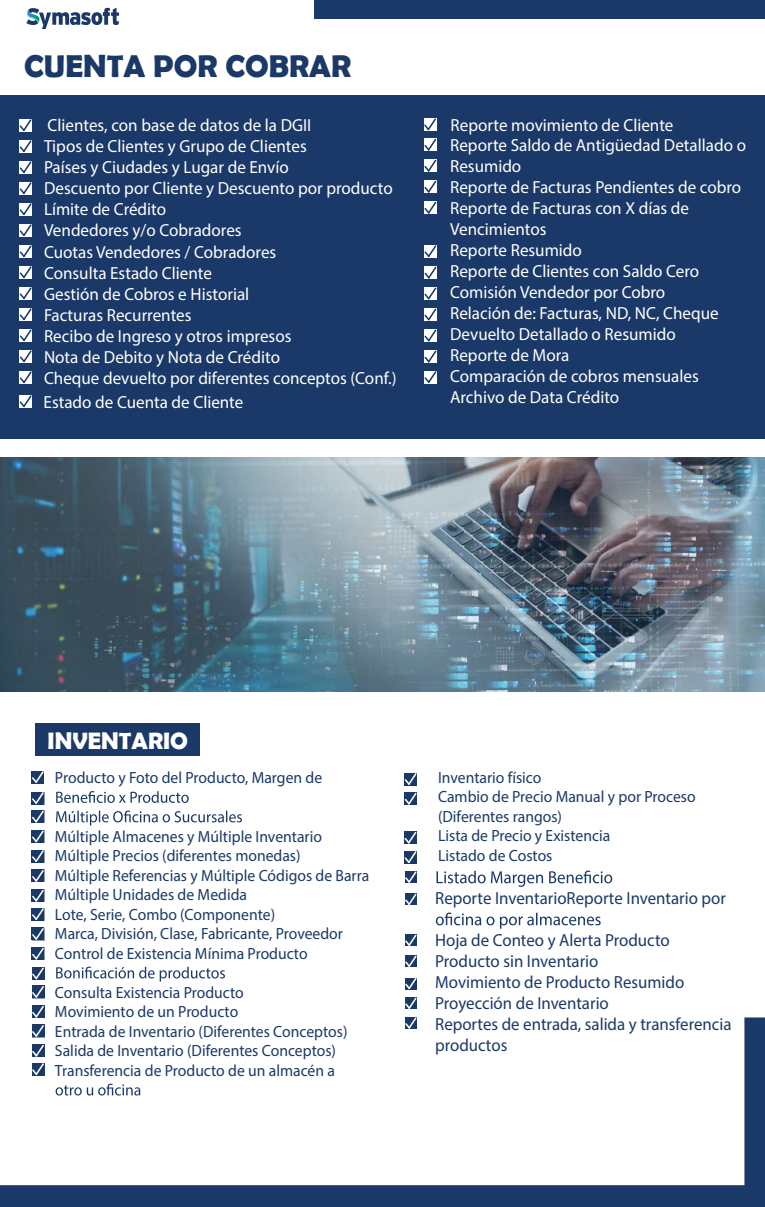
<style>
.page{position:relative;width:765px;height:1207px;background:#fff}
.page>*{position:absolute;margin:0;border:0;box-sizing:border-box;transform-origin:0 0}
.t1{font:700 31.62px "Berlin Sans FB Demi";color:#1b3968}
.t2{font:700 23.75px "Berlin Sans FB Demi";color:#fff}
.t3{font:17.5px/21px "Myriad Pro";color:#fff}
.t4{font:17.5px/21px "Myriad Pro";color:#1a3967;scale:.96 1}
.t5{font:16.25px/19.5px "Myriad Pro";color:#1a3967;scale:.96 1}
</style>
<div class="page">
<svg style="left:26px;top:8px;width:93px;height:21px"></svg>
<div style="left:314px;top:0;width:451px;height:19px;background:#1b3968"></div>
<svg style="left:0;top:1017px;width:765px;height:189px"></svg>
<div style="left:0;top:95px;width:765px;height:344px;background:#1b3968"></div>
<div style="left:19px;top:119px;width:13px;height:13px;background:#fff"></div>
<svg style="left:20px;top:119px;width:12px;height:12px"></svg>
<div style="left:19px;top:140px;width:13px;height:13px;background:#fff"></div>
<svg style="left:20px;top:140px;width:12px;height:12px"></svg>
<div style="left:19px;top:161px;width:13px;height:13px;background:#fff"></div>
<svg style="left:20px;top:161px;width:12px;height:12px"></svg>
<div style="left:19px;top:182px;width:13px;height:13px;background:#fff"></div>
<svg style="left:20px;top:182px;width:12px;height:12px"></svg>
<div style="left:19px;top:203px;width:13px;height:13px;background:#fff"></div>
<svg style="left:20px;top:203px;width:12px;height:12px"></svg>
<div style="left:20px;top:224px;width:12px;height:13px;background:#fff"></div>
<div style="left:19px;top:224px;width:13px;height:12px;background:#fff"></div>
<svg style="left:20px;top:224px;width:12px;height:12px"></svg>
<div style="left:20px;top:245px;width:12px;height:13px;background:#fff"></div>
<div style="left:19px;top:245px;width:13px;height:12px;background:#fff"></div>
<svg style="left:20px;top:245px;width:12px;height:12px"></svg>
<div style="left:20px;top:266px;width:12px;height:13px;background:#fff"></div>
<svg style="left:20px;top:266px;width:12px;height:12px"></svg>
<div style="left:20px;top:287px;width:12px;height:13px;background:#fff"></div>
<svg style="left:20px;top:287px;width:12px;height:12px"></svg>
<svg style="left:20px;top:320px;width:12px;height:1px"></svg>
<svg style="left:20px;top:308px;width:12px;height:12px"></svg>
<svg style="left:20px;top:341px;width:12px;height:1px"></svg>
<svg style="left:20px;top:329px;width:12px;height:12px"></svg>
<svg style="left:20px;top:362px;width:12px;height:1px"></svg>
<svg style="left:20px;top:350px;width:12px;height:12px"></svg>
<svg style="left:20px;top:383px;width:12px;height:1px"></svg>
<svg style="left:20px;top:371px;width:12px;height:12px"></svg>
<div style="left:19px;top:395px;width:13px;height:12px;background:#fff"></div>
<svg style="left:20px;top:395px;width:12px;height:12px"></svg>
<svg style="left:424px;top:138px;width:13px;height:13px"></svg>
<svg style="left:424px;top:159px;width:13px;height:13px"></svg>
<svg style="left:424px;top:180px;width:13px;height:13px"></svg>
<svg style="left:424px;top:201px;width:13px;height:13px"></svg>
<div style="left:424px;top:245px;width:13px;height:13px;background:#fff"></div>
<svg style="left:424px;top:245px;width:13px;height:12px"></svg>
<div style="left:424px;top:266px;width:13px;height:13px;background:#fff"></div>
<svg style="left:425px;top:266px;width:12px;height:13px"></svg>
<svg style="left:424px;top:287px;width:13px;height:13px"></svg>
<svg style="left:424px;top:308px;width:13px;height:13px"></svg>
<svg style="left:424px;top:329px;width:13px;height:13px"></svg>
<div style="left:424px;top:350px;width:13px;height:13px;background:#fff"></div>
<svg style="left:425px;top:350px;width:12px;height:13px"></svg>
<svg style="left:424px;top:371px;width:1px;height:12px"></svg>
<svg style="left:425px;top:371px;width:12px;height:12px"></svg>
<div style="left:424px;top:118px;width:13px;height:13px;background:#fff"></div>
<svg style="left:424px;top:118px;width:12px;height:13px"></svg>
<img style="left:0;top:458px;width:765px;height:234px">
<div style="left:36px;top:723px;width:164px;height:33px;background:#1a3967"></div>
<svg style="left:437px;top:870px;width:175px;height:16px"></svg>
<svg style="left:436px;top:912px;width:165px;height:16px"></svg>
<svg style="left:405px;top:871px;width:12px;height:12px"></svg>
<svg style="left:405px;top:893px;width:12px;height:12px"></svg>
<svg style="left:405px;top:934px;width:12px;height:12px"></svg>
<svg style="left:405px;top:955px;width:12px;height:12px"></svg>
<svg style="left:405px;top:978px;width:12px;height:11px"></svg>
<svg style="left:405px;top:997px;width:12px;height:12px"></svg>
<svg style="left:405px;top:1017px;width:12px;height:12px"></svg>
<svg style="left:56px;top:791px;width:133px;height:12px"></svg>
<svg style="left:56px;top:810px;width:186px;height:15px"></svg>
<svg style="left:56px;top:966px;width:169px;height:15px"></svg>
<svg style="left:56px;top:1083px;width:84px;height:12px"></svg>
<svg style="left:32px;top:771px;width:12px;height:12px"></svg>
<svg style="left:32px;top:792px;width:12px;height:12px"></svg>
<svg style="left:32px;top:810px;width:12px;height:13px"></svg>
<svg style="left:32px;top:830px;width:12px;height:12px"></svg>
<svg style="left:32px;top:850px;width:12px;height:12px"></svg>
<svg style="left:32px;top:869px;width:12px;height:13px"></svg>
<svg style="left:32px;top:889px;width:12px;height:31px"></svg>
<svg style="left:32px;top:927px;width:12px;height:13px"></svg>
<svg style="left:32px;top:947px;width:12px;height:13px"></svg>
<svg style="left:32px;top:967px;width:12px;height:12px"></svg>
<svg style="left:32px;top:985px;width:12px;height:13px"></svg>
<svg style="left:32px;top:1005px;width:12px;height:13px"></svg>
<svg style="left:32px;top:1024px;width:12px;height:13px"></svg>
<svg style="left:32px;top:1044px;width:12px;height:31px"></svg>
<svg style="left:405px;top:773px;width:12px;height:12px"></svg>
<svg style="left:405px;top:792px;width:12px;height:13px"></svg>
<svg style="left:404px;top:831px;width:13px;height:13px"></svg>
<svg style="left:405px;top:831px;width:12px;height:13px"></svg>
<svg style="left:404px;top:851px;width:1px;height:12px"></svg>
<svg style="left:405px;top:851px;width:12px;height:12px"></svg>
<h1 class="t1" style="left:24px;top:48px;width:328px">CUENTA POR COBRAR</h1>
<p class="t3" style="left:44px;top:115px;width:354px">Clientes, con base de datos de la DGII<br>Tipos de Clientes y Grupo de Clientes<br>Países y Ciudades y Lugar de Envío<br>Descuento por Cliente y Descuento por producto<br>Límite de Crédito<br>Vendedores y/o Cobradores<br>Cuotas Vendedores / Cobradores<br>Consulta Estado Cliente<br>Gestión de Cobros e Historial<br>Facturas Recurrentes<br>Recibo de Ingreso y otros impresos<br>Nota de Debito y Nota de Crédito<br>Cheque devuelto por diferentes conceptos (Conf.)</p>
<p class="t3" style="left:44px;top:391px;width:201px">Estado de Cuenta de Cliente</p>
<p class="t3" style="left:451px;top:114px;width:224px">Reporte movimiento de Cliente</p>
<p class="t3" style="left:450px;top:134px;width:297px">Reporte Saldo de Antigüedad Detallado o<br>Resumido<br>Reporte de Facturas Pendientes de cobro<br>Reporte de Facturas con X días de<br>Vencimientos<br>Reporte Resumido<br>Reporte de Clientes con Saldo Cero<br>Comisión Vendedor por Cobro<br>Relación de: Facturas, ND, NC, Cheque<br>Devuelto Detallado o Resumido<br>Reporte de Mora<br>Comparación de cobros mensuales<br>Archivo de Data Crédito</p>
<h2 class="t2" style="left:48px;top:727px;width:142px">INVENTARIO</h2>
<p class="t5" style="left:55px;top:767px;width:280px">Producto y Foto del Producto, Margen de</p>
<p class="t5" style="left:55px;top:826px;width:329px">Múltiple Almacenes y Múltiple Inventario Múltiple Precios (diferentes monedas)<br>Múltiple Referencias y Múltiple Códigos de Barra Múltiple Unidades de Medida<br>Lote, Serie, Combo (Componente)<br>Marca, División, Clase, Fabricante, Proveedor Control de Existencia Mínima Producto</p>
<p class="t5" style="left:55px;top:982px;width:306px">Consulta Existencia Producto<br>Movimiento de un Producto<br>Entrada de Inventario (Diferentes Conceptos)<br>Salida de Inventario (Diferentes Conceptos)<br>Transferencia de Producto de un almacén a</p>
<p class="t5" style="left:438px;top:767px;width:270px">Inventario físico<br>Cambio de Precio Manual y por Proceso (Diferentes rangos)<br>Lista de Precio y Existencia<br>Listado de Costos</p>
<p class="t4" style="left:435px;top:887px;width:304px">Reporte InventarioReporte Inventario por</p>
<p class="t4" style="left:435px;top:929px;width:310px">Hoja de Conteo y Alerta Producto<br>Producto sin Inventario<br>Movimiento de Producto Resumido<br>Proyección de Inventario<br>Reportes de entrada, salida y transferencia productos</p>
</div>
